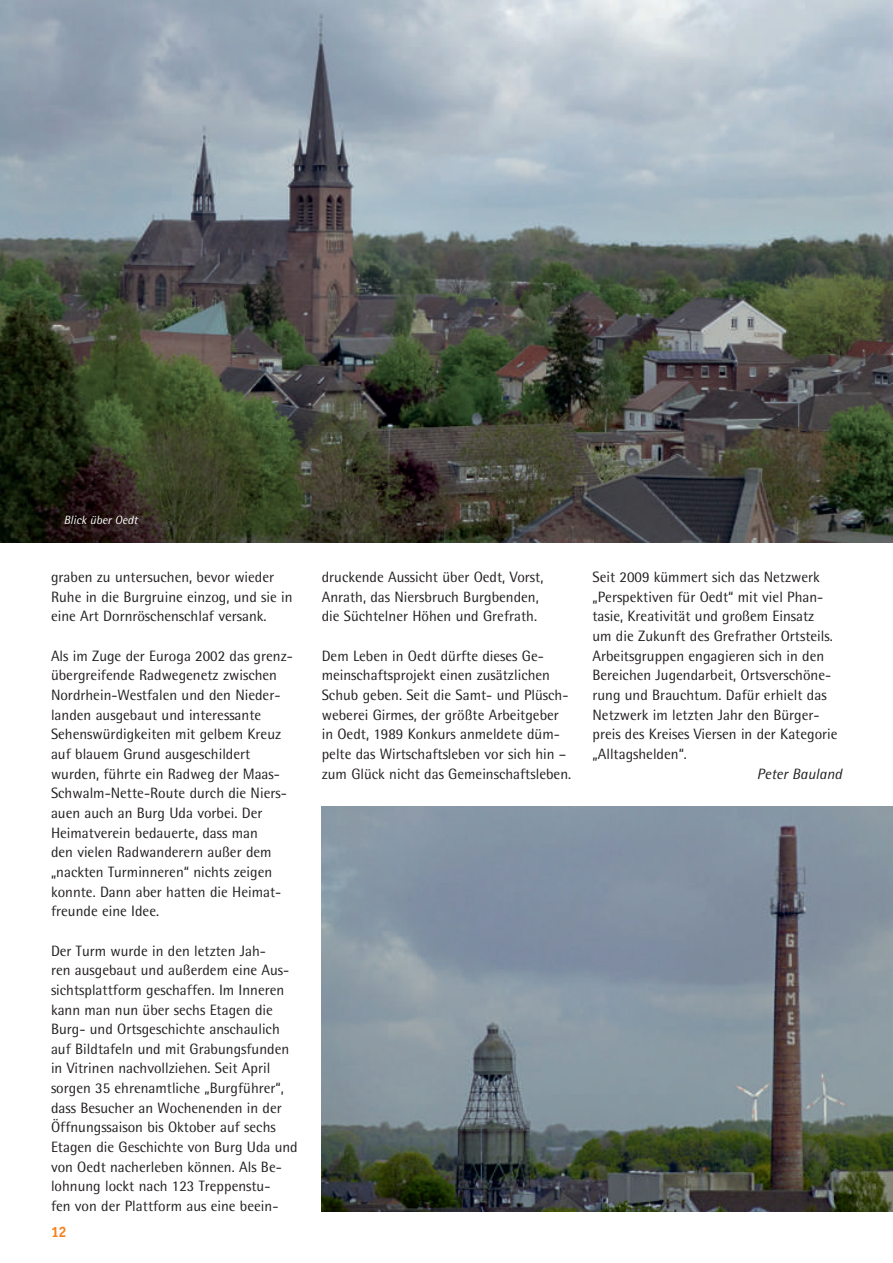
<style>
.page{position:relative;width:893px;height:1263px;background:#fff}
.page>*{position:absolute;margin:0;border:0;box-sizing:border-box;transform-origin:0 0}
.t1{font:15px/19.6px "Rotis Semi Sans";color:#231f20}
.t2{font:italic 15px "Rotis Semi Sans";color:#231f20}
.t3{font:700 15px "Officina San ITC";color:#f58220}
.t4{font:italic 12px "Rotis Semi Sans";color:#fff}
</style>
<div class="page">
<img style="left:322px;top:807px;width:571px;height:405px">
<img style="left:0;top:0;width:893px;height:543px">
<p class="t4" style="left:64px;top:512px;width:75px">Blick über Oedt</p>
<p class="t1" style="left:51px;top:567px;width:243px">graben zu untersuchen, bevor wieder<br>Ruhe in die Burgruine einzog, und sie in eine Art Dornröschenschlaf versank.</p>
<p class="t1" style="left:51px;top:646px;width:242px">Als im Zuge der Euroga 2002 das grenz&shy;übergreifende Radwegenetz zwischen Nordrhein-Westfalen und den N ieder&shy;landen ausgebaut und interessante -Sehenswürdigkeiten mit gelbem Kreuz auf blauem Grund ausgeschildert wurden, führte ein Radweg der Maas-Schwalm-Nette-Route durch die N iers&shy;auen auch an Burg Uda vorbei. Der -Heimatverein bedauerte, dass man<br>den vielen Radwanderern außer dem „nackten Turminneren“ nichts zeigen konnte. Dann aber hatten die Heimat&shy;freunde eine Idee.</p>
<p class="t1" style="left:51px;top:940px;width:248px">Der Turm wurde in den letzten Jah-<br>ren ausgebaut und außerdem eine Aus&shy;sichtsplattform geschaffen. Im Inneren kann man nun über sechs Etagen die Burg- und Ortsgeschichte anschaulich auf Bildtafeln und mit Grabungsfunden in Vitrinen nachvollziehen. Seit April sorgen 35 ehrenamtliche „Burgführer“, dass Besucher an Wochenenden in der Öffnungssaison bis Oktober auf sechs Etagen die Geschichte von Burg Uda und von Oedt nacherleben können. Als Be&shy;lohnung lockt nach 123 Treppenstu-<br>fen von der Plattform aus eine beein-</p>
<p class="t3" style="left:51px;top:1222px;width:17px">12</p>
<p class="t1" style="left:322px;top:567px;width:223px">druckende Aussicht über Oedt, Vorst,<br>Anrath, das N iersbruch Burgbenden, die Süchtelner Höhen und Grefrath.</p>
<p class="t1" style="left:322px;top:646px;width:251px">Dem Leben in Oedt dürfte dieses Ge&shy;meinschaftsprojekt einen zusätzlichen Schub geben. Seit die Samt- und Plüsch&shy;weberei Girmes, der größte Arbeitgeber in Oedt, 1989 Konkurs anmeldete düm&shy;pelte das Wirtschaftsleben vor sich hin – zum Glück nicht das Gemeinschaftsleben.</p>
<p class="t1" style="left:592px;top:567px;width:247px">Seit 2009 kümmert sich das Netzwerk „Perspektiven für Oedt“ mit viel Phan&shy;tasie, Kreativität und großem Einsatz<br>um die Zukunft des Grefrather Ortsteils.<br>Arbeitsgruppen engagieren sich in den Bereichen Jugendarbeit, Ortsverschöne&shy;rung und Brauchtum. Dafür erhielt das Netzwerk im letzten Jahr den Bürger&shy;preis des Kreises Viersen in der Kategorie „Alltagshelden“.</p>
<p class="t2" style="left:757px;top:764px;width:87px">Peter Bauland</p>
</div>
